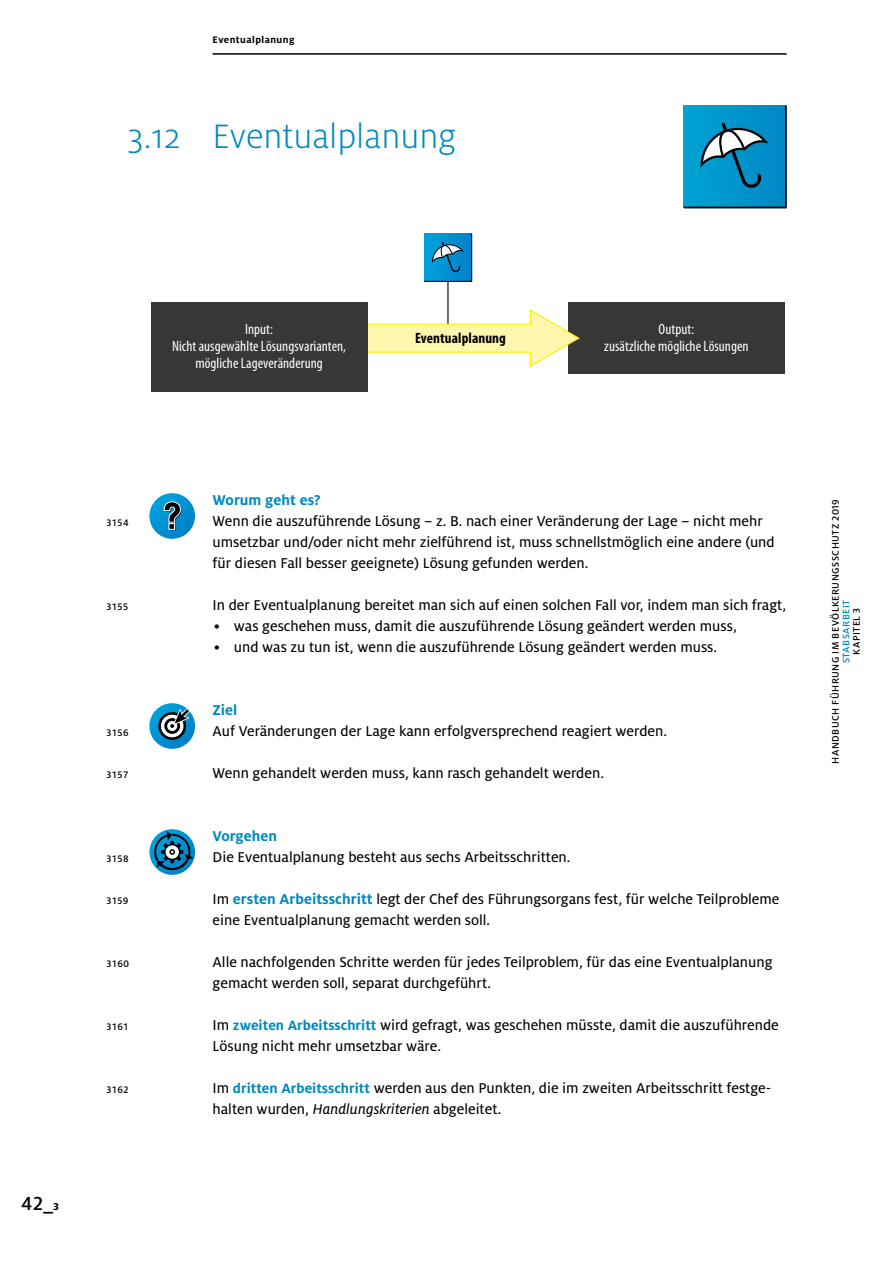
<style>
.page{position:relative;width:893px;height:1263px;background:#fff}
.page>*{position:absolute;margin:0;border:0;box-sizing:border-box;transform-origin:0 0}
.t1{font:300 37.5px "Milo OT";color:#008ac0}
.t2{font:500 21px "Milo OT";color:#000}
.t3{font:15.75px/21px "Milo OT Text";color:#000}
.Überschrift_2{font:700 15.75px "Milo OT";color:#008ac0}
.t4{font:condensed 15px/17.2px "Myriad Pro";letter-spacing:.005em;color:#fff;text-align:center}
.t5{font:700 condensed 15px "Myriad Pro";letter-spacing:.005em;color:#000}
.t6{font:500 10.5px "Milo OT";letter-spacing:.04em;color:#000}
.t7{font:700 10.5px "Milo OT";letter-spacing:.04em;color:#000}
.t8{font:500 10.5px "Milo OT";letter-spacing:.05em;color:#008ac0}
.s1{font-family:"Milo OT";font-weight:700;color:#008ac0}
.s2{font-family:"Milo OT";font-weight:700;font-size:15px;color:#008ac0}
.s3{font-style:italic}
</style>
<div class="page">
<hr style="left:213px;top:53px;width:574px;height:2px;background:#000">
<hr style="left:447px;top:280px;width:1px;height:44px;background:#060400">
<div style="left:568px;top:302px;width:217px;height:72px;background:#363736"></div>
<svg style="left:367px;top:308px;width:213px;height:60px"></svg>
<div style="left:151px;top:302px;width:216px;height:90px;background:#363736"></div>
<svg style="left:424px;top:233px;width:49px;height:49px;background:#158bc0"></svg>
<svg style="left:149px;top:493px;width:46px;height:46px"></svg>
<svg style="left:164px;top:501px;width:17px;height:29px"></svg>
<svg style="left:149px;top:703px;width:46px;height:46px"></svg>
<svg style="left:160px;top:713px;width:25px;height:26px"></svg>
<div style="left:158px;top:712px;width:28px;height:28px;border:3px solid #000;border-radius:50%"></div>
<div style="left:164px;top:718px;width:16px;height:16px;border:3px solid #000;border-radius:50%"></div>
<svg style="left:170px;top:708px;width:20px;height:20px"></svg>
<svg style="left:149px;top:829px;width:46px;height:46px"></svg>
<svg style="left:153px;top:831px;width:40px;height:39px;background:#27799d"></svg>
<svg style="left:683px;top:105px;width:104px;height:104px;background:#128ebc"></svg>
<p class="t7" style="left:213px;top:34px;width:83px">Eventualplanung</p>
<p class="t1" style="left:128px;top:116px;width:330px">3.12 Eventualplanung</p>
<p class="t4" style="left:172px;top:320px;width:175px">Input:<br>Nicht ausgewählte Lösungsvarianten, mögliche Lageveränderung</p>
<p class="t5" style="left:415px;top:330px;width:92px">Eventualplanung</p>
<p class="t4" style="left:604px;top:320px;width:146px">Output:<br>zusätzliche mögliche Lösungen</p>
<h2 class="t2" style="left:21px;top:1191px;width:39px">42_3</h2>
<p class="Überschrift_2" style="left:213px;top:491px;width:110px">Worum geht es?</p>
<p class="t6" style="left:106px;top:517px;width:24px">3154</p>
<p class="t3" style="left:213px;top:511px;width:564px">Wenn die auszuführende Lösung – z. B. nach einer Veränderung der Lage – nicht mehr umsetzbar und/oder nicht mehr zielführend ist, muss schnellstmöglich eine andere (und für diesen Fall besser geeignete) Lösung gefunden werden.</p>
<p class="t6" style="left:106px;top:601px;width:24px">3155</p>
<p class="t3" style="left:213px;top:595px;width:575px">In der Eventualplanung bereitet man sich auf einen solchen Fall vor, indem man sich fragt,</p>
<p class="t3" style="left:213px;top:616px;width:526px">∙ was geschehen muss, damit die auszuführende Lösung geändert werden muss,</p>
<p class="t3" style="left:213px;top:637px;width:506px">∙ und was zu tun ist, wenn die auszuführende Lösung geändert werden muss.</p>
<p class="Überschrift_2" style="left:213px;top:701px;width:26px">Ziel</p>
<p class="t6" style="left:106px;top:727px;width:24px">3156</p>
<p class="t3" style="left:213px;top:721px;width:456px">Auf Veränderungen der Lage kann erfolgversprechend reagiert werden.</p>
<p class="t6" style="left:106px;top:769px;width:24px">3157</p>
<p class="t3" style="left:213px;top:763px;width:393px">Wenn gehandelt werden muss, kann rasch gehandelt werden.</p>
<p class="Überschrift_2" style="left:213px;top:827px;width:66px">Vorgehen</p>
<p class="t6" style="left:106px;top:853px;width:24px">3158</p>
<p class="t3" style="left:213px;top:847px;width:359px">Die Eventualplanung besteht aus sechs Arbeitsschritten.</p>
<p class="t6" style="left:106px;top:895px;width:24px">3159</p>
<p class="t3" style="left:213px;top:889px;width:568px">Im <span class="s1">ersten Arbeitsschritt</span> legt der Chef des Führungsorgans fest, für welche Teilprobleme eine Eventualplanung gemacht werden soll.</p>
<p class="t6" style="left:106px;top:958px;width:24px">3160</p>
<p class="t3" style="left:213px;top:952px;width:561px">Alle nachfolgenden Schritte werden für jedes Teilproblem, für das eine Eventualplanung gemacht werden soll, separat durchgeführt.</p>
<p class="t6" style="left:106px;top:1021px;width:24px">3161</p>
<p class="t3" style="left:213px;top:1015px;width:568px">Im <span class="s2">zweiten Arbeitsschritt</span> wird gefragt, was geschehen müsste, damit die auszuführende<br>Lösung nicht mehr umsetzbar wäre.</p>
<p class="t6" style="left:106px;top:1084px;width:24px">3162</p>
<p class="t3" style="left:213px;top:1078px;width:560px">Im <span class="s2">dritten Arbeitsschritt</span> werden aus den Punkten, die im zweiten Arbeitsschritt festge&shy;halten wurden, <span class="s3">Handlungskriterien</span> abgeleitet.</p>
<p class="t6" style="left:830px;top:764px;width:266px;rotate:-90deg">HANDBUCH FÜHRUNG IM BEVÖLKERUNGSSCHUTZ 2019</p>
<p class="t8" style="left:840px;top:663px;width:65px;rotate:-90deg">STABSARBEIT</p>
<p class="t6" style="left:851px;top:655px;width:48px;rotate:-90deg">KAPITEL 3</p>
</div>
